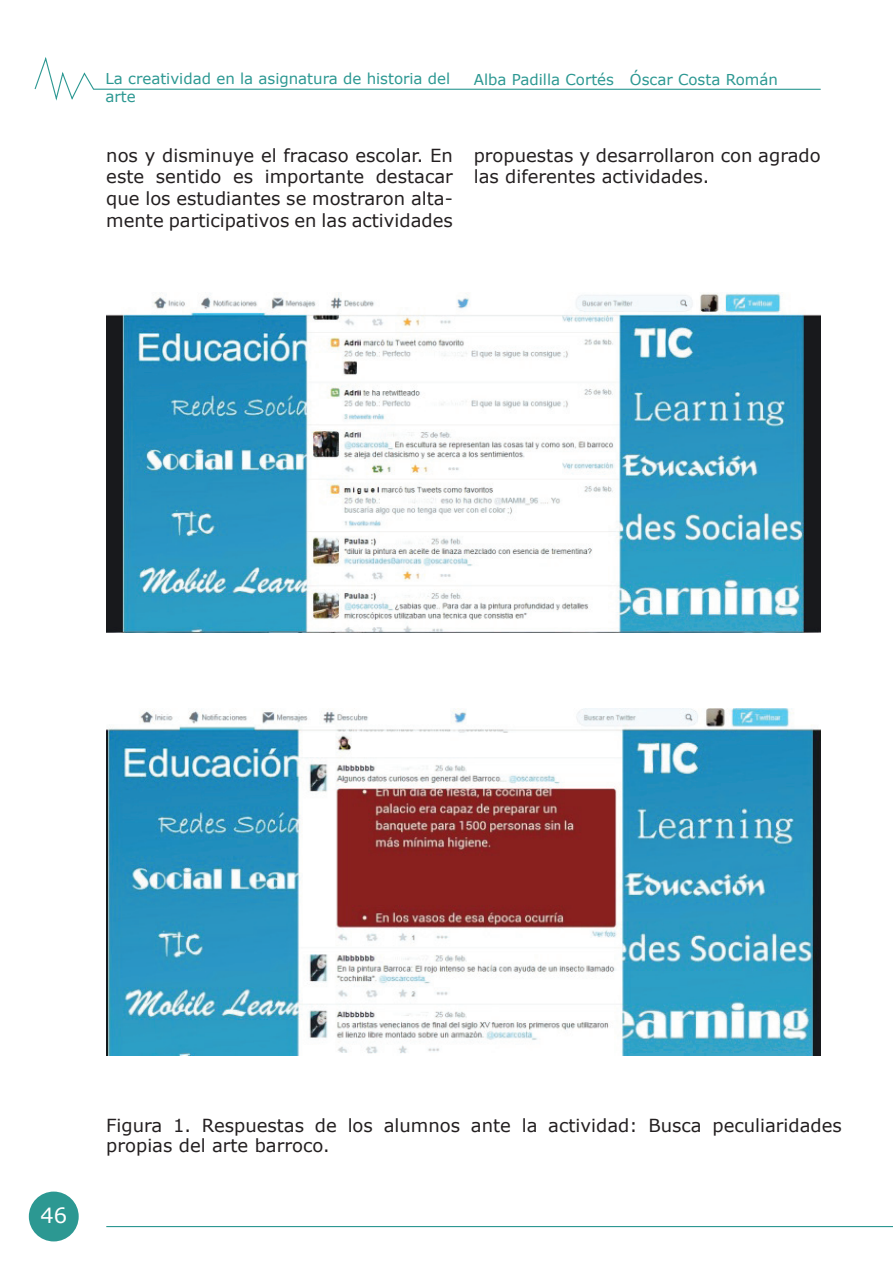
<style>
.page{position:relative;width:893px;height:1263px;background:#fff}
.page>*{position:absolute;margin:0;border:0;box-sizing:border-box;transform-origin:0 0}
.t1{font:21px "Verdana";color:#fff}
.t2{font:18px/21.6px "Verdana";color:#231f20}
.t3{font:15px/18px "Verdana";color:#2c9892}
</style>
<div class="page">
<div style="left:29px;top:1191px;width:50px;height:50px;background:#2c9892;border-radius:50%"></div>
<svg style="left:106px;top:1226px;width:787px;height:2px;background:#87c4c1"></svg>
<svg style="left:34px;top:57px;width:787px;height:44px"></svg>
<img style="left:106px;top:292px;width:715px;height:340px">
<img style="left:106px;top:708px;width:715px;height:347px">
<p class="t3" style="left:106px;top:70px;width:346px">La creatividad en la asignatura de historia del arte</p>
<p class="t3" style="left:474px;top:71px;width:306px">Alba Padilla Cortés Óscar Costa Román</p>
<p class="t2" style="left:106px;top:144px;width:348px;text-align:justify">nos y disminuye el fracaso escolar. En este sentido es importante destacar que los estudiantes se mostraron alta&shy;mente participativos en las actividades</p>
<p class="t2" style="left:474px;top:144px;width:348px">propuestas y desarrollaron con agrado las diferentes actividades.</p>
<p class="t1" style="left:40px;top:1201px;width:28px">46</p>
<p class="t2" style="left:106px;top:1115px;width:737px;line-height:19.8px">Figura 1. Respuestas de los alumnos ante la actividad: Busca peculiaridades propias del arte barroco.</p>
</div>
